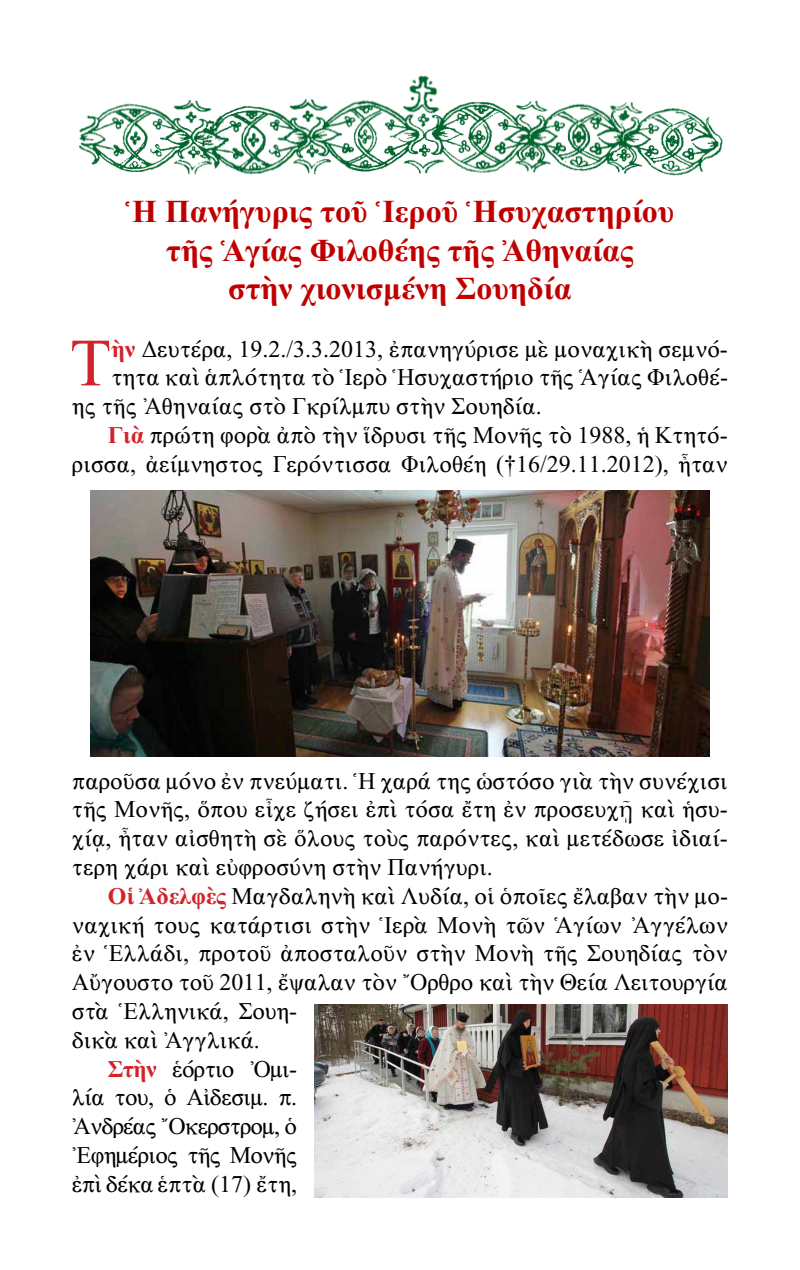
<style>
.page{position:relative;width:800px;height:1270px;background:#fff}
.page>*{position:absolute;margin:0;border:0;box-sizing:border-box;transform-origin:0 0}
.t1{font:67.6px "CTOS New Times Roman Test 1";color:#d2232a}
.t2{font:32px/38.4px "CTOS New Times Bold Test 1";color:#c00000;text-align:center}
.t3{font:24px/28.8px "CTOS New Times Roman Test 1";color:#000;text-align:justify}
.t4{font:24px "CTOS New Times Roman Test 1";letter-spacing:-.03em;color:#000}
.t5{font:24px "CTOS New Times Roman Test 1";letter-spacing:-.04em;color:#000}
.s1{font-family:"CTOS New Times Bold Test 1";color:#d2232a}
.s2{font-family:"Palatino Linotype"}
</style>
<div class="page">
<img style="left:90px;top:491px;width:620px;height:266px">
<img style="left:314px;top:1004px;width:414px;height:194px">
<img style="left:79px;top:75px;width:644px;height:101px">
<h2 class="t2" style="left:125px;top:192px;width:551px">Ἡ Πανήγυρις τοῦ Ἱεροῦ Ἡσυχαστηρίου τῆς Ἁγίας Φιλοθέης τῆς Ἀθηναίας<br>στὴν χιονισμένη Σουηδία</h2>
<h1 class="t1" style="left:70px;top:326px;width:43px">Τ</h1>
<p class="t3" style="left:111px;top:334px;width:618px"><span class="s1">ὴν</span> Δευτέρα, 19.2./3.3.2013, ἐπανηγύρισε μὲ μοναχικὴ σεμνό-</p>
<p class="t3" style="left:111px;top:363px;width:618px">τητα καὶ ἁπλότητα τὸ Ἱερὸ Ἡσυχαστήριο τῆς Ἁγίας Φιλοθέ-</p>
<p class="t3" style="left:72px;top:392px;width:471px">ης τῆς Ἀθηναίας στὸ Γκρίλμπυ στὴν Σουηδία.</p>
<p class="t3" style="left:108px;top:421px;width:621px"><span class="s1">Γιὰ</span> πρώτη φορὰ ἀπὸ τὴν ἵδρυσι τῆς Μονῆς τὸ 1988, ἡ Κτητό-</p>
<p class="t3" style="left:72px;top:449px;width:657px">ρισσα, ἀείμνηστος Γερόντισσα Φιλοθέη (†16/29.11.2012), ἦταν</p>
<p class="t3" style="left:72px;top:766px;width:657px">παροῦσα μόνο ἐν πνεύματι. Ἡ χαρά της ὡστόσο γιὰ τὴν συνέχισι τῆς Μονῆς, ὅπου εἶχε ζήσει ἐπὶ τόσα ἔτη ἐν προσευχ<span class="s2">ῇ</span> καὶ ἡσυ&shy;χίᾳ, ἦταν αἰσθητὴ σὲ ὅλους τοὺς παρόντες, καὶ μετέδωσε ἰδιαί&shy;τερη χάρι καὶ εὐφροσύνη στὴν Πανήγυρι.</p>
<p class="t3" style="left:108px;top:881px;width:621px"><span class="s1">Οἱ Ἀδελφὲς</span> Μαγδαληνὴ καὶ Λυδία, οἱ ὁποῖες ἔλαβαν τὴν μο-</p>
<p class="t3" style="left:72px;top:910px;width:657px">ναχική τους κατάρτισι στὴν Ἱερὰ Μονὴ τῶν Ἁγίων Ἀγγέλων</p>
<p class="t3" style="left:72px;top:939px;width:657px">ἐν Ἑλλάδι, προτοῦ ἀποσταλοῦν στὴν Μονὴ τῆς Σουηδίας τὸν</p>
<p class="t3" style="left:72px;top:968px;width:657px">Αὔγουστο τοῦ 2011, ἔψαλαν τὸν Ὄρθρο καὶ τὴν Θεία Λειτουργία</p>
<p class="t3" style="left:72px;top:997px;width:227px">στὰ Ἑλληνικά, Σουη-</p>
<p class="t3" style="left:72px;top:1025px;width:189px">δικὰ καὶ Ἀγγλικά.</p>
<p class="t4" style="left:108px;top:1055px;width:191px"><span class="s1">Στὴν</span> ἑόρτιο Ὀμι-</p>
<p class="t4" style="left:72px;top:1084px;width:227px">λία του, ὁ Αἰδεσιμ. π.</p>
<p class="t5" style="left:72px;top:1113px;width:227px">Ἀνδρέας Ὄκερστρομ, ὁ</p>
<p class="t4" style="left:72px;top:1142px;width:227px">Ἐφημέριος τῆς Μονῆς</p>
<p class="t3" style="left:72px;top:1169px;width:227px">ἐπὶ δέκα ἑπτὰ (17) ἔτη,</p>
</div>
